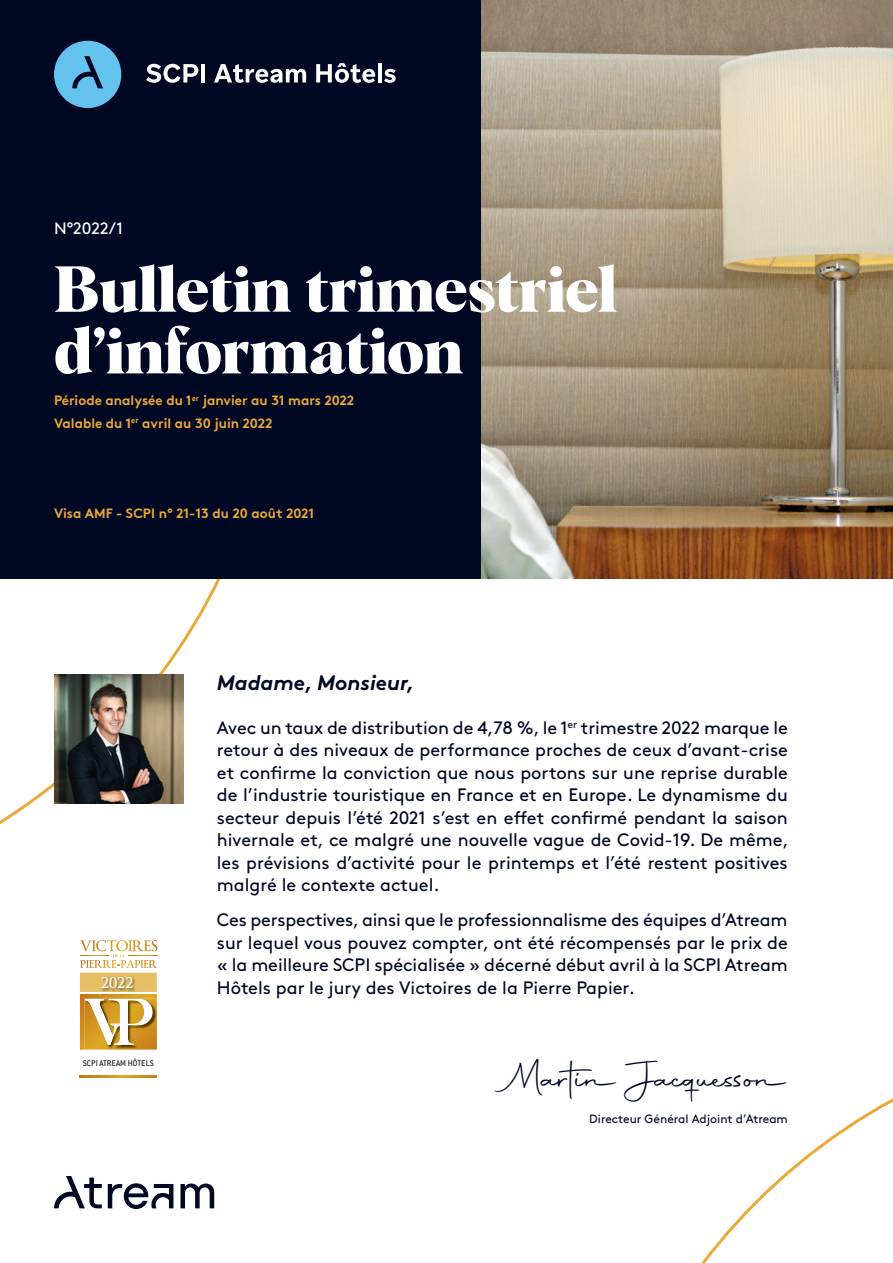
<style>
.page{position:relative;width:893px;height:1263px;background:#fff}
.page>*{position:absolute;margin:0;border:0;box-sizing:border-box;transform-origin:0 0}
.t1{font:700 63.45px/61.7px "Albra";color:#fff}
.t2{font:41.4px "Autography";color:#010824}
.t3{font:italic 700 21px "Brown";color:#010824}
.t4{font:18px/22.5px "Brown";color:#010824;text-align:justify}
.t5{font:16.5px "Brown";color:#fff}
.t6{font:14.25px "Byington";color:#fff}
.t7{font:700 13.5px "Brown";color:#eba938}
.t8{font:12px "Brown";color:#010824}
.t9{font:9.15px "Conduit ITC";color:#231f20}
</style>
<div class="page">
<svg style="left:0;top:578px;width:281px;height:247px"></svg>
<img style="left:480px;top:0;width:413px;height:578px">
<div style="left:0;top:0;width:480px;height:578px;background:#010824"></div>
<svg style="left:54px;top:1176px;width:48px;height:32px"></svg>
<svg style="left:180px;top:1183px;width:34px;height:25px"></svg>
<svg style="left:108px;top:1183px;width:65px;height:26px"></svg>
<svg style="left:146px;top:64px;width:52px;height:19px"></svg>
<hr style="left:201px;top:64px;width:4px;height:18px;background:#fff">
<svg style="left:214px;top:64px;width:92px;height:19px"></svg>
<svg style="left:316px;top:63px;width:59px;height:20px"></svg>
<hr style="left:378px;top:63px;width:4px;height:19px;background:#fff">
<svg style="left:384px;top:69px;width:12px;height:14px"></svg>
<div style="left:54px;top:41px;width:67px;height:67px;background:#64c3ee;border-radius:50%"></div>
<svg style="left:72px;top:56px;width:31px;height:32px"></svg>
<img style="left:54px;top:674px;width:129px;height:129px">
<svg style="left:701px;top:1098px;width:192px;height:165px"></svg>
<svg style="left:80px;top:1076px;width:77px;height:1px"></svg>
<svg style="left:80px;top:940px;width:77px;height:110px"></svg>
<p class="t5" style="left:54px;top:216px;width:71px">N°2022/1</p>
<p class="t1" style="left:54px;top:255px;width:564px">Bulletin trimestriel d’information</p>
<p class="t7" style="left:54px;top:390px;width:302px">Période analysée du 1<sup>er</sup> janvier au 31 mars 2022</p>
<p class="t7" style="left:54px;top:412px;width:220px">Valable du 1<sup>er</sup> avril au 30 juin 2022</p>
<p class="t7" style="left:54px;top:502px;width:262px">Visa AMF - SCPI n° 21-13 du 20 août 2021</p>
<p class="t6" style="left:101px;top:974px;width:34px">2022</p>
<p class="t9" style="left:83px;top:1058px;width:72px">SCPI ATREAM HÔTELS</p>
<p class="t3" style="left:217px;top:666px;width:199px">Madame, Monsieur,</p>
<p class="t4" style="left:217px;top:715px;width:573px">Avec un taux de distribution de 4,78 %, le 1<sup>er</sup> trimestre 2022 marque le retour à des niveaux de performance proches de ceux d’avant-crise et confirme la conviction que nous portons sur une reprise durable de l’industrie touristique en France et en Europe. Le dynamisme du secteur depuis l’été 2021 s’est en effet confirmé pendant la saison hivernale et, ce malgré une nouvelle vague de Covid-19. De même, les prévisions d’activité pour le printemps et l’été restent positives malgré le contexte actuel.</p>
<p class="t4" style="left:217px;top:907px;width:573px">Ces perspectives, ainsi que le professionnalisme des équipes d’Atream sur lequel vous pouvez compter, ont été récompensés par le prix de « la meilleure SCPI spécialisée » décerné début avril à la SCPI Atream Hôtels par le jury des Victoires de la Pierre Papier.</p>
<p class="t2" style="left:508px;top:1051px;width:282px">Martin Jacquesson</p>
<p class="t8" style="left:589px;top:1109px;width:200px">Directeur Général Adjoint d’Atream</p>
</div>
